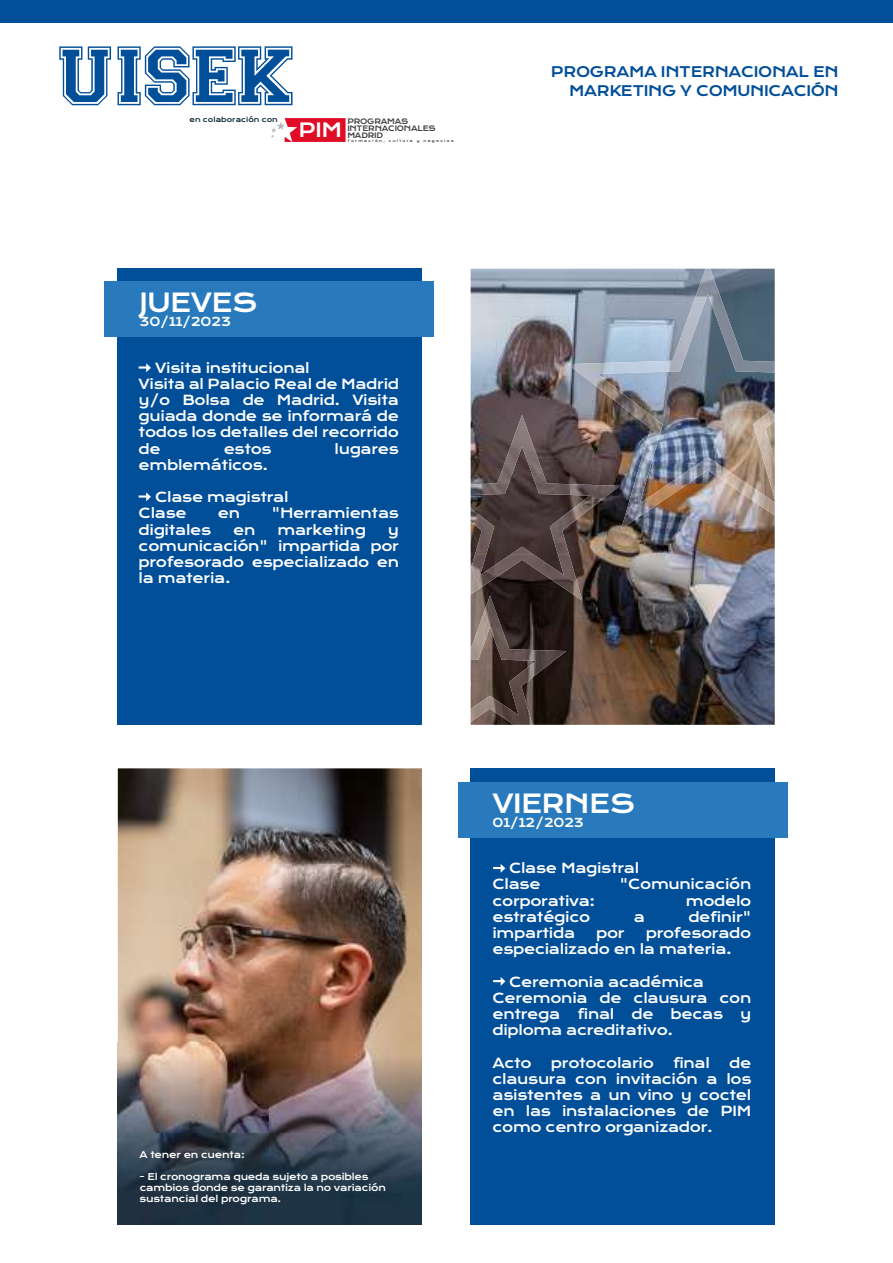
<style>
.page{position:relative;width:893px;height:1263px;background:#fff}
.page>*{position:absolute;margin:0;border:0;box-sizing:border-box;transform-origin:0 0}
.t1{font:25.5px "Krona One";letter-spacing:-.025em;color:#fff}
.t2{font:19.05px "Krona One";color:#fff}
.t3{font:14.25px/18.6px "Krona One";letter-spacing:-.025em;color:#014e99;text-align:right}
.t4{font:13.5px/16.2px "Krona One";letter-spacing:-.025em;color:#fff}
.t5{font:12px "Krona One";letter-spacing:-.025em;color:#fff}
.t6{font:9px/10.8px "Krona One";letter-spacing:-.025em;color:#fff}
.t7{font:7.2px/7.1px "Krona One";letter-spacing:-.025em;color:#3c3c3b}
.t8{font:6.75px "Krona One";color:#072837}
.t9{font:3.45px "Krona One";letter-spacing:.4em;color:#3c3c3b}
</style>
<div class="page">
<img style="left:471px;top:269px;width:304px;height:456px">
<img style="left:118px;top:768px;width:304px;height:275px">
<svg style="left:706px;top:268px;width:69px;height:261px;background:#61636b"></svg>
<img style="left:671px;top:269px;width:104px;height:103px">
<img style="left:568px;top:361px;width:103px;height:64px">
<img style="left:723px;top:408px;width:52px;height:107px">
<img style="left:621px;top:425px;width:102px;height:104px">
<svg style="left:470px;top:484px;width:1px;height:117px"></svg>
<img style="left:471px;top:415px;width:99px;height:180px">
<img style="left:570px;top:484px;width:50px;height:117px">
<svg style="left:470px;top:649px;width:1px;height:76px"></svg>
<img style="left:471px;top:596px;width:95px;height:129px">
<div style="left:118px;top:269px;width:304px;height:456px;background:#014e99"></div>
<div style="left:471px;top:768px;width:304px;height:456px;background:#014e99"></div>
<div style="left:105px;top:281px;width:329px;height:55px;background:#297abd"></div>
<div style="left:458px;top:782px;width:329px;height:55px;background:#297abd"></div>
<img style="left:118px;top:1043px;width:304px;height:181px">
<svg style="left:139px;top:363px;width:12px;height:9px"></svg>
<svg style="left:139px;top:492px;width:12px;height:9px"></svg>
<svg style="left:493px;top:864px;width:12px;height:9px"></svg>
<svg style="left:493px;top:977px;width:12px;height:9px"></svg>
<div style="left:0;top:0;width:893px;height:22px;background:#014e99"></div>
<svg style="left:59px;top:46px;width:52px;height:59px"></svg>
<svg style="left:118px;top:46px;width:175px;height:59px"></svg>
<svg style="left:271px;top:118px;width:75px;height:24px"></svg>
<p class="t8" style="left:190px;top:115px;width:90px">en colaboración con</p>
<h2 class="t2" style="left:299px;top:119px;width:45px">PIM</h2>
<p class="t7" style="left:347px;top:117px;width:90px">PROGRAMAS<br>INTERNACIONALES<br>MADRID</p>
<p class="t9" style="left:348px;top:138px;width:107px">formación, cultura y negocios</p>
<h1 class="t1" style="left:140px;top:287px;width:119px">JUEVES</h1>
<p class="t5" style="left:140px;top:315px;width:93px">30/11/2023</p>
<p class="t4" style="left:139px;top:359px;width:262px;text-indent:17px">Visita institucional<br>Visita al Palacio Real de Madrid y/o Bolsa de Madrid. Visita guiada donde se informará de todos los detalles del recorrido de</p>
<p class="t4" style="left:224px;top:440px;width:50px">estos</p>
<p class="t4" style="left:335px;top:440px;width:66px">lugares</p>
<p class="t4" style="left:139px;top:457px;width:131px">emblemáticos.</p>
<p class="t4" style="left:139px;top:489px;width:152px;text-indent:17px">Clase magistral<br>Clase</p>
<p class="t4" style="left:218px;top:505px;width:24px">en</p>
<p class="t4" style="left:271px;top:505px;width:129px">"Herramientas</p>
<p class="t4" style="left:139px;top:521px;width:74px">digitales</p>
<p class="t4" style="left:233px;top:521px;width:24px">en</p>
<p class="t4" style="left:277px;top:521px;width:90px">marketing</p>
<p class="t4" style="left:139px;top:521px;width:262px;text-align:justify;text-indent:249px">y comunicación" impartida por profesorado especializado en la materia.</p>
<p class="t3" style="left:551px;top:62px;width:289px">PROGRAMA INTERNACIONAL EN<br>MARKETING Y COMUNICACIÓN</p>
<p class="t6" style="left:140px;top:1150px;width:107px">A tener en cuenta:</p>
<p class="t6" style="left:140px;top:1171px;width:248px">- El cronograma queda sujeto a posibles cambios donde se garantiza la no variación sustancial del programa.</p>
<h1 class="t1" style="left:492px;top:787px;width:144px">VIERNES</h1>
<p class="t5" style="left:492px;top:815px;width:93px">01/12/2023</p>
<p class="t4" style="left:492px;top:860px;width:148px;text-indent:17px">Clase Magistral<br>Clase</p>
<p class="t4" style="left:619px;top:876px;width:133px">"Comunicación</p>
<p class="t4" style="left:492px;top:892px;width:104px">corporativa:</p>
<p class="t4" style="left:686px;top:892px;width:67px">modelo</p>
<p class="t4" style="left:492px;top:909px;width:99px">estratégico</p>
<p class="t4" style="left:634px;top:909px;width:13px">a</p>
<p class="t4" style="left:688px;top:909px;width:65px">definir"</p>
<p class="t4" style="left:492px;top:925px;width:84px">impartida</p>
<p class="t4" style="left:596px;top:925px;width:30px">por</p>
<p class="t4" style="left:492px;top:925px;width:260px;text-indent:153px">profesorado especializado en la materia.</p>
<p class="t4" style="left:492px;top:973px;width:260px;text-indent:17px">Ceremonia académica<br>Ceremonia de clausura con entrega</p>
<p class="t4" style="left:577px;top:1006px;width:38px">final</p>
<p class="t4" style="left:631px;top:1006px;width:24px">de</p>
<p class="t4" style="left:671px;top:1006px;width:54px">becas</p>
<p class="t4" style="left:740px;top:1006px;width:13px">y</p>
<p class="t4" style="left:492px;top:1022px;width:182px">diploma acreditativo.</p>
<p class="t4" style="left:492px;top:1054px;width:41px">Acto</p>
<p class="t4" style="left:551px;top:1054px;width:104px">protocolario</p>
<p class="t4" style="left:673px;top:1054px;width:38px">final</p>
<p class="t4" style="left:492px;top:1054px;width:260px;text-align:justify;text-indent:237px">de clausura con invitación a los asistentes a un vino y coctel en las instalaciones de PIM como centro organizador.</p>
</div>
